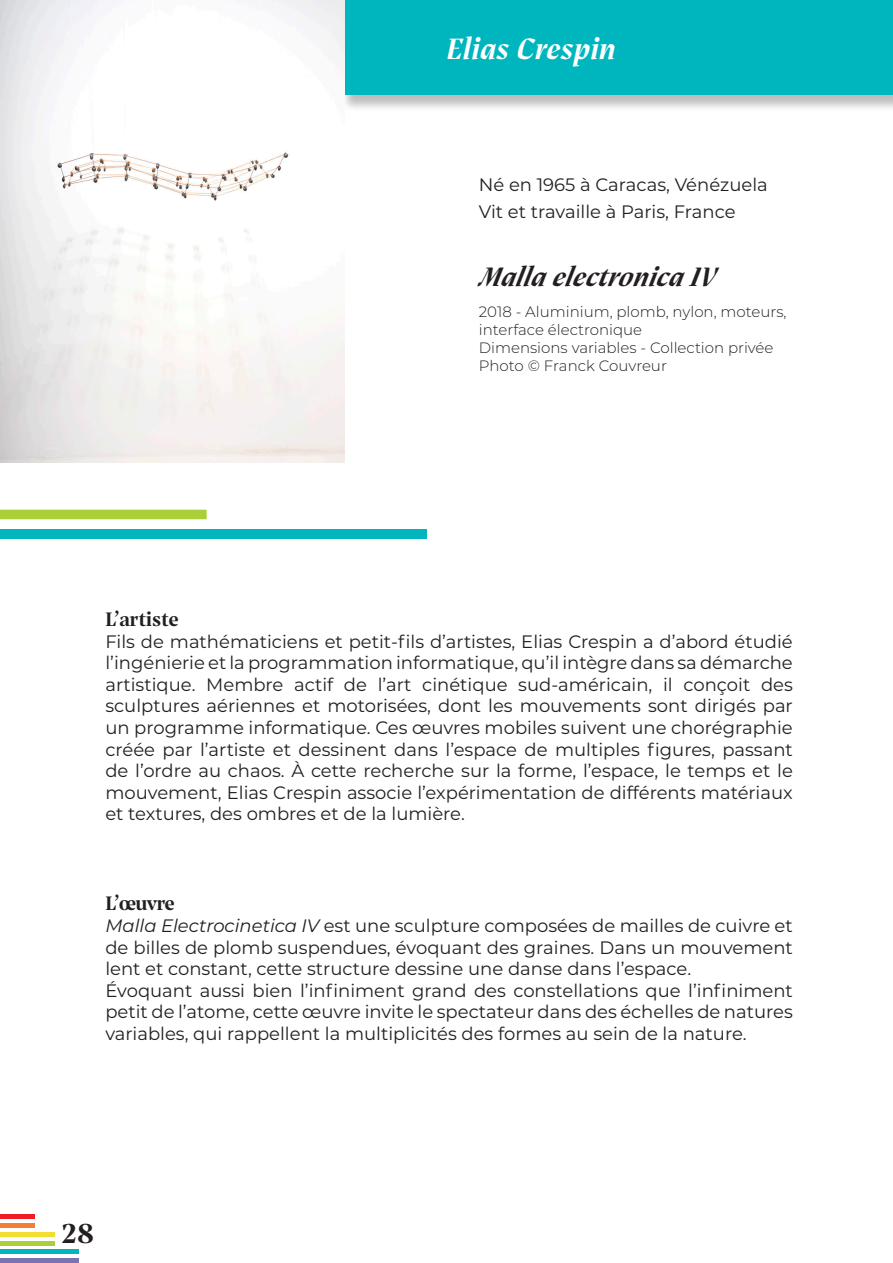
<style>
.page{position:relative;width:893px;height:1263px;background:#fff}
.page>*{position:absolute;margin:0;border:0;box-sizing:border-box;transform-origin:0 0}
.corps_du_texte_Futur{font:italic 700 31.5px "Prospectus STDDEMO";color:#fff}
.t1{font:700 30px "Prospectus STDDEMO";color:#231f20}
.t2{font:italic 700 28.5px "Prospectus STDDEMO";color:#231f20}
.corps_du_texte_Futur-2{font:700 21px "Prospectus STDDEMO";letter-spacing:-.01em;color:#231f20}
.corps_du_texte_Futur-3{font:18px/21.6px "Montserrat";color:#231f20;text-align:justify}
.t3{font:300 15px/18px "Montserrat";color:#231f20}
.s1{font-style:italic}
</style>
<div class="page">
<hr style="left:0;top:1214px;width:34px;height:4px;background:#ee1d23">
<hr style="left:0;top:1232px;width:54px;height:4px;background:#f2dd35">
<hr style="left:0;top:1223px;width:34px;height:4px;background:#f47f34">
<hr style="left:0;top:1250px;width:79px;height:4px;background:#00b6be">
<hr style="left:0;top:1241px;width:54px;height:4px;background:#abcf38">
<div style="left:0;top:1258px;width:79px;height:5px;background:#7d70b3"></div>
<div style="left:340px;top:0;width:553px;height:112px;background:#231f20;opacity:.3"></div>
<div style="left:339px;top:0;width:554px;height:95px;background:#00b6be"></div>
<div style="left:0;top:510px;width:207px;height:9px;background:#abcf38"></div>
<div style="left:0;top:529px;width:426px;height:9px;background:#00b6be"></div>
<img style="left:0;top:0;width:344px;height:462px">
<p class="corps_du_texte_Futur" style="left:446px;top:26px;width:171px">Elias Crespin</p>
<p class="corps_du_texte_Futur-3" style="left:479px;top:173px;width:290px">Né en 1965 à Caracas, Vénézuela</p>
<p class="corps_du_texte_Futur-3" style="left:479px;top:200px;width:258px">Vit et travaille à Paris, France</p>
<p class="t2" style="left:479px;top:256px;width:245px">Malla electronica IV</p>
<p class="t3" style="left:479px;top:302px;width:309px">2018 - Aluminium, plomb, nylon, moteurs, interface électronique</p>
<p class="t3" style="left:479px;top:338px;width:296px">Dimensions variables - Collection privée</p>
<p class="t3" style="left:479px;top:356px;width:190px">Photo © Franck Couvreur</p>
<p class="corps_du_texte_Futur-2" style="left:105px;top:603px;width:75px">L’artiste</p>
<p class="corps_du_texte_Futur-3" style="left:105px;top:630px;width:689px">Fils de mathématiciens et petit-fils d’artistes, Elias Crespin a d’abord étudié l’ingénierie et la programmation informatique, qu’il intègre dans sa démarche artistique. Membre actif de l’art cinétique sud-américain, il conçoit des sculptures aériennes et motorisées, dont les mouvements sont dirigés par un programme informatique. Ces œuvres mobiles suivent une chorégraphie créée par l’artiste et dessinent dans l’espace de multiples figures, passant de l’ordre au chaos. À cette recherche sur la forme, l’espace, le temps et le mouvement, Elias Crespin associe l’expérimentation de différents matériaux et textures, des ombres et de la lumière.</p>
<p class="corps_du_texte_Futur-2" style="left:105px;top:887px;width:71px">L’œuvre</p>
<p class="corps_du_texte_Futur-3" style="left:105px;top:914px;width:689px"><span class="s1">Malla Electrocinetica IV</span> est une sculpture composées de mailles de cuivre et de billes de plomb suspendues, évoquant des graines. Dans un mouvement lent et constant, cette structure dessine une danse dans l’espace.</p>
<p class="corps_du_texte_Futur-3" style="left:105px;top:979px;width:689px">Évoquant aussi bien l’infiniment grand des constellations que l’infiniment petit de l’atome, cette œuvre invite le spectateur dans des échelles de natures variables, qui rappellent la multiplicités des formes au sein de la nature.</p>
<p class="t1" style="left:62px;top:1210px;width:34px">28</p>
</div>
